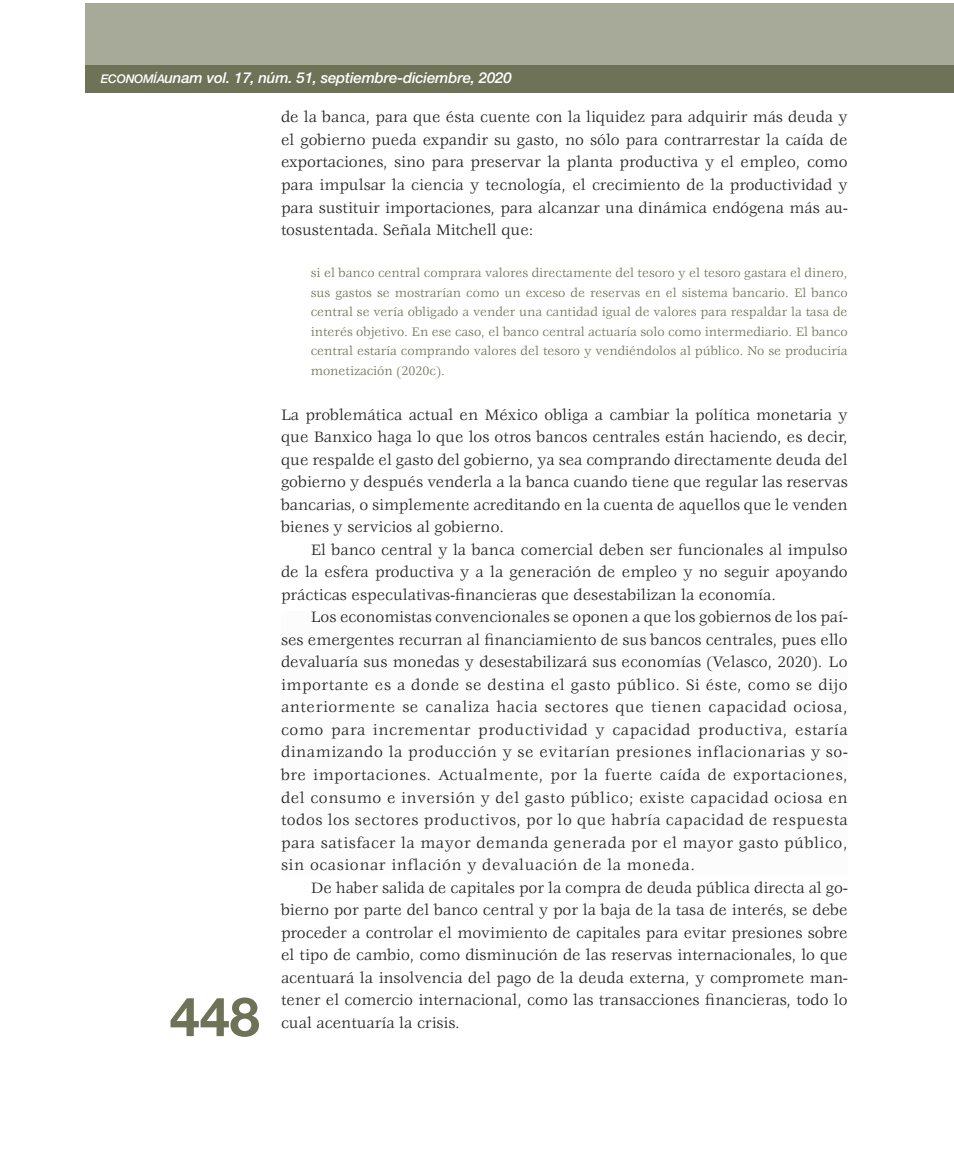
<style>
.page{position:relative;width:954px;height:1149px;background:#fff}
.page>*{position:absolute;margin:0;border:0;box-sizing:border-box;transform-origin:0 0}
.t1{font:700 54px "Helvetica Neue LT Std";color:#6e7256}
.t2{font:16.5px/22.5px "Veljovic";color:#231f20;text-align:justify}
.t3{font:italic 500 15px "Helvetica Neue LT Std";letter-spacing:-.01em;color:#fff}
.t4{font:13.5px/19.5px "Veljovic";color:#6e7256;text-align:justify}
.s1{font-family:"Helvetica Neue LT Std Md It SC800";font-weight:400;font-style:normal;font-size:12px}
</style>
<div class="page">
<div style="left:85px;top:3px;width:869px;height:67px;background:#a8aa99"></div>
<div style="left:85px;top:66px;width:869px;height:27px;background:#6e7256"></div>
<p class="t3" style="left:101px;top:69px;width:412px"><span class="s1">ECONOMÍA</span>unam vol. 17, núm. 51, septiembre-diciembre, 2020</p>
<p class="t2" style="left:281px;top:107px;width:568px">de la banca, para que ésta cuente con la liquidez para adquirir más deuda y el gobierno pueda expandir su gasto, no sólo para contrarrestar la caída de exportaciones, sino para preservar la planta productiva y el empleo, como para impulsar la ciencia y tecnología, el crecimiento de la productividad y para sustituir importaciones, para alcanzar una dinámica endógena más au&shy;tosustentada. Señala Mitchell que:</p>
<p class="t4" style="left:311px;top:264px;width:538px">si el banco central comprara valores directamente del tesoro y el tesoro gastara el dinero, sus gastos se mostrarían como un exceso de reservas en el sistema bancario. El banco central se vería obligado a vender una cantidad igual de valores para respaldar la tasa de interés objetivo. En ese caso, el banco central actuaría solo como intermediario. El banco central estaría comprando valores del tesoro y vendiéndolos al público. No se produciría monetización (2020c).</p>
<p class="t2" style="left:281px;top:404px;width:568px">La problemática actual en México obliga a cambiar la política monetaria y que Banxico haga lo que los otros bancos centrales están haciendo, es decir, que respalde el gasto del gobierno, ya sea comprando directamente deuda del gobierno y después venderla a la banca cuando tiene que regular las reservas bancarias, o simplemente acreditando en la cuenta de aquellos que le venden bienes y servicios al gobierno.</p>
<p class="t2" style="left:281px;top:539px;width:568px;text-indent:30px">El banco central y la banca comercial deben ser funcionales al impulso de la esfera productiva y a la generación de empleo y no seguir apoyando prácticas especulativas-financieras que desestabilizan la economía.</p>
<p class="t2" style="left:281px;top:606px;width:568px;text-indent:30px">Los economistas convencionales se oponen a que los gobiernos de los paí&shy;ses emergentes recurran al financiamiento de sus bancos centrales, pues ello devaluaría sus monedas y desestabilizará sus economías (Velasco, 2020). Lo importante es a donde se destina el gasto público. Si éste, como se dijo anteriormente se canaliza hacia sectores que tienen capacidad ociosa, como para incrementar productividad y capacidad productiva, estaría dinamizando la producción y se evitarían presiones inflacionarias y so&shy;bre importaciones. Actualmente, por la fuerte caída de exportaciones, del consumo e inversión y del gasto público; existe capacidad ociosa en todos los sectores productivos, por lo que habría capacidad de respuesta para satisfacer la mayor demanda generada por el mayor gasto público, sin ocasionar inflación y devaluación de la moneda.</p>
<p class="t2" style="left:281px;top:876px;width:568px;text-indent:30px">De haber salida de capitales por la compra de deuda pública directa al go&shy;bierno por parte del banco central y por la baja de la tasa de interés, se debe proceder a controlar el movimiento de capitales para evitar presiones sobre el tipo de cambio, como disminución de las reservas internacionales, lo que acentuará la insolvencia del pago de la deuda externa, y compromete man&shy;tener el comercio internacional, como las transacciones financieras, todo lo cual acentuaría la crisis.</p>
<h1 class="t1" style="left:170px;top:983px;width:92px">448</h1>
</div>
